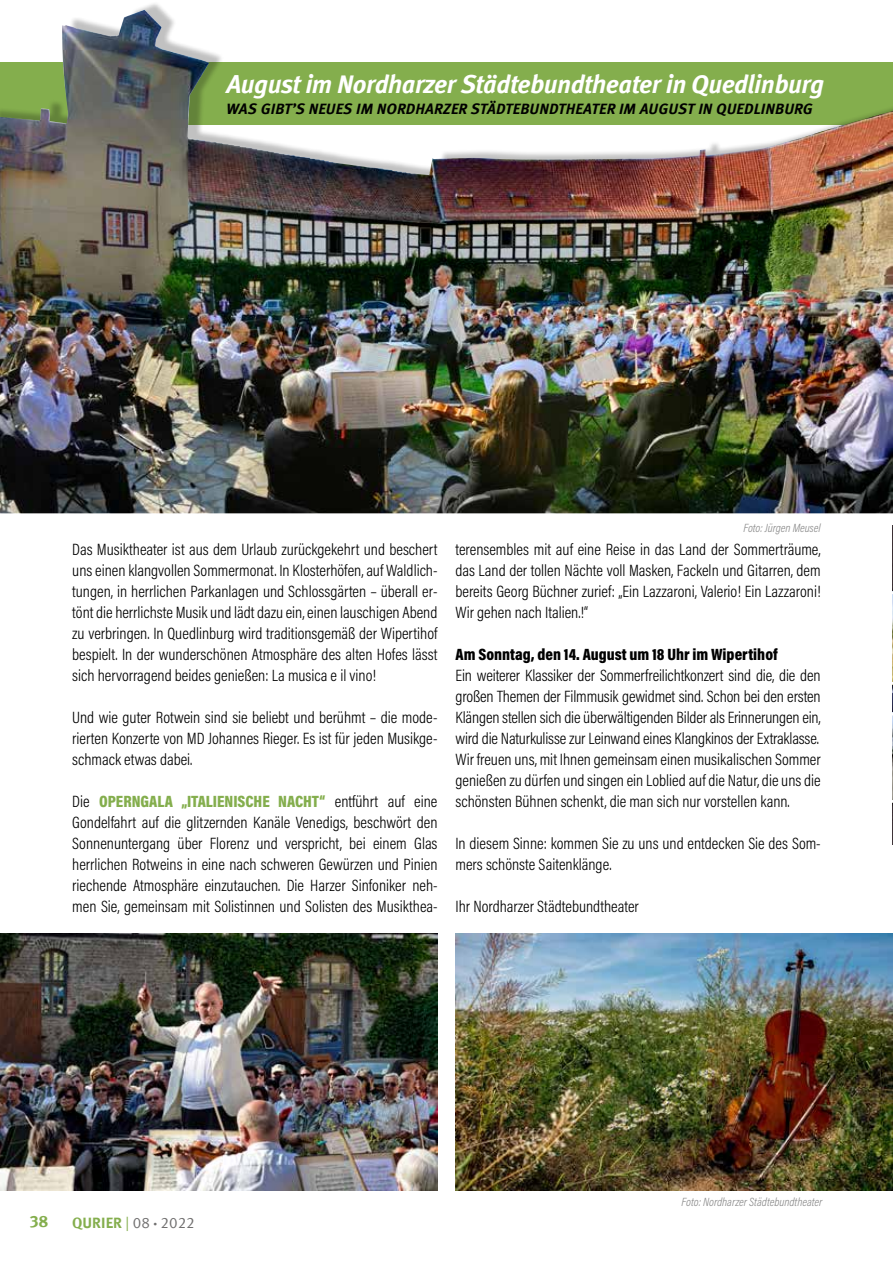
<style>
.page{position:relative;width:893px;height:1263px;background:#fff}
.page>*{position:absolute;margin:0;border:0;box-sizing:border-box;transform-origin:0 0}
.t1{font:italic 700 25.5px "Meta Offc Pro";letter-spacing:-.02em;color:#fff}
.t2{font:300 16.5px/21px "Acumin Pro Cond";color:#000;text-align:justify}
.t3{font:900 16.5px "Acumin Pro Cond";color:#000}
.t4{font:700 16.5px "Meta Offc Pro";color:#84ae4d}
.t5{font:italic 700 15px "Meta Offc Pro";letter-spacing:.01em;color:#000}
.t6{font:700 15px "Meta Offc Pro";color:#84ae4d}
.t7{font:italic 300 12px "Acumin Pro Cond";color:#878787}
.s1{font-weight:900;color:#84ae4d}
.s2{font-family:"Meta Offc Pro Norm";font-weight:400}
.s3{font-family:"Meta Offc Pro Norm";font-weight:400;color:#706f6f}
.s4{font-family:"Myriad Pro";font-weight:300;color:#706f6f}
</style>
<div class="page">
<hr style="left:892px;top:1154px;width:1px;height:109px;background:#eef4de">
<img style="left:892px;top:525px;width:1px;height:69px">
<img style="left:892px;top:798px;width:1px;height:46px">
<svg style="left:892px;top:582px;width:1px;height:228px"></svg>
<img style="left:0;top:10px;width:893px;height:503px">
<img style="left:0;top:933px;width:437px;height:258px">
<img style="left:455px;top:933px;width:438px;height:258px">
<h1 class="t1" style="left:226px;top:64px;width:599px">August im Nordharzer Städtebundtheater in Quedlinburg</h1>
<p class="t5" style="left:226px;top:97px;width:588px">WAS GIBT’S NEUES IM NORDHARZER STÄDTEBUNDTHEATER IM AUGUST IN QUEDLINBURG</p>
<p class="t2" style="left:72px;top:539px;width:367px">Das Musiktheater ist aus dem Urlaub zurückgekehrt und beschert uns einen klangvollen Sommermonat. In Klosterhöfen, auf Waldlich&shy;tungen, in herrlichen Parkanlagen und Schlossgärten – überall er&shy;tönt die herrlichste Musik und lädt dazu ein, einen lauschigen Abend zu verbringen. In Quedlinburg wird traditionsgemäß der Wipertihof bespielt. In der wunderschönen Atmosphäre des alten Hofes lässt sich hervorragend beides genießen: La musica e il vino!</p>
<p class="t2" style="left:72px;top:707px;width:367px">Und wie guter Rotwein sind sie beliebt und berühmt – die mode&shy;rierten Konzerte von MD Johannes Rieger. Es ist für jeden Musikge&shy;schmack etwas dabei.</p>
<p class="t2" style="left:72px;top:791px;width:367px">Die <span class="s1">OPERNGALA „ITALIENISCHE NACHT“</span> entführt auf eine Gondelfahrt auf die glitzernden Kanäle Venedigs, beschwört den Sonnenuntergang über Florenz und verspricht, bei einem Glas herrlichen Rotweins in eine nach schweren Gewürzen und Pinien riechende Atmosphäre einzutauchen. Die Harzer Sinfoniker neh&shy;men Sie, gemeinsam mit Solistinnen und Solisten des Musikthea-</p>
<p class="t7" style="left:743px;top:520px;width:79px">Foto: Jürgen Meusel</p>
<p class="t2" style="left:455px;top:539px;width:367px">terensembles mit auf eine Reise in das Land der Sommerträume, das Land der tollen Nächte voll Masken, Fackeln und Gitarren, dem bereits Georg Büchner zurief: „Ein Lazzaroni, Valerio! Ein Lazzaroni!<br>Wir gehen nach Italien.!“</p>
<p class="t3" style="left:455px;top:644px;width:324px">Am Sonntag, den 14. August um 18 Uhr im Wipertihof</p>
<p class="t2" style="left:455px;top:665px;width:367px">Ein weiterer Klassiker der Sommerfreilichtkonzert sind die, die den großen Themen der Filmmusik gewidmet sind. Schon bei den ersten Klängen stellen sich die überwältigenden Bilder als Erinnerungen ein, wird die Naturkulisse zur Leinwand eines Klangkinos der Extraklasse.<br>Wir freuen uns, mit Ihnen gemeinsam einen musikalischen Sommer genießen zu dürfen und singen ein Loblied auf die Natur, die uns die schönsten Bühnen schenkt, die man sich nur vorstellen kann.</p>
<p class="t2" style="left:455px;top:833px;width:367px">In diesem Sinne: kommen Sie zu uns und entdecken Sie des Som&shy;mers schönste Saitenklänge.</p>
<p class="t2" style="left:455px;top:896px;width:185px">Ihr Nordharzer Städtebundtheater</p>
<p class="t4" style="left:29px;top:1209px;width:20px">38</p>
<p class="t6" style="left:72px;top:1211px;width:124px">QURIER <span class="s2">|</span> <span class="s3">08</span> <span class="s4">•</span> <span class="s3">2022</span></p>
<p class="t7" style="left:682px;top:1194px;width:142px">Foto: Nordharzer Städtebundtheater</p>
</div>
